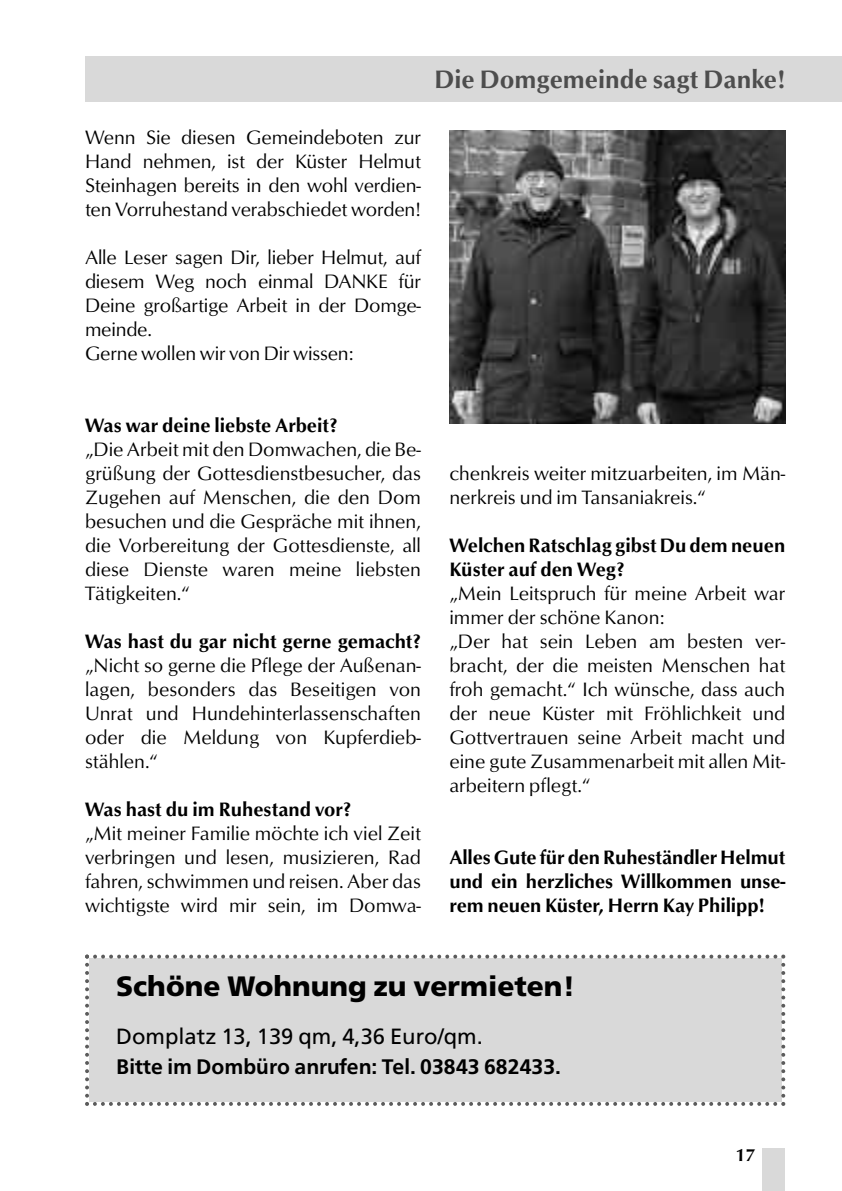
<style>
.page{position:relative;width:842px;height:1191px;background:#fff}
.page>*{position:absolute;margin:0;border:0;box-sizing:border-box;transform-origin:0 0}
.t1{font:900 28px "Frutiger";color:#000}
.t2{font:500 26px "Optus T";color:#4d4d4d}
.t3{font:500 22px "Frutus T";color:#000}
.t4{font:22px "Frutiger";color:#000}
.t5{font:20px/24px "Optus T";color:#000;text-align:justify}
.t6{font:500 20px/24px "Optus T";color:#000}
.t7{font:500 18px "Optus T";color:#000}
</style>
<div class="page">
<div style="left:763px;top:1148px;width:22px;height:43px;background:#d9d9d9"></div>
<div style="left:85px;top:57px;width:757px;height:45px;background:#d9d9d9"></div>
<img style="left:449px;top:130px;width:336px;height:294px">
<div style="left:85px;top:954px;width:700px;height:152px;background:#d9d9d9"></div>
<p class="t5" style="left:85px;top:125px;width:337px">Wenn Sie diesen Gemeindeboten zur Hand nehmen, ist der Küster Helmut Steinhagen bereits in den wohl verdien&shy;ten Vorruhestand verabschiedet worden!</p>
<p class="t5" style="left:85px;top:245px;width:337px;text-align:left">Alle Leser sagen Dir, lieber Helmut, auf diesem Weg noch einmal DANKE für<br>Deine großartige Arbeit in der Domge&shy;meinde.<br>Gerne wollen wir von Dir wissen:</p>
<h2 class="t2" style="left:434px;top:64px;width:352px">Die Domgemeinde sagt Danke!</h2>
<p class="t6" style="left:85px;top:413px;width:254px">Was war deine liebste Arbeit?</p>
<p class="t5" style="left:85px;top:437px;width:337px">„Die Arbeit mit den Domwachen, die Be&shy;grüßung der Gottesdienstbesucher, das Zugehen auf Menschen, die den Dom besuchen und die Gespräche mit ihnen, die Vorbereitung der Gottesdienste, all diese Dienste waren meine liebsten Tätigkeiten.“</p>
<p class="t6" style="left:85px;top:629px;width:337px">Was hast du gar nicht gerne gemacht?</p>
<p class="t5" style="left:85px;top:653px;width:337px">„Nicht so gerne die Pflege der Außenan&shy;lagen, besonders das Beseitigen von Unrat und Hundehinterlassenschaften oder die Meldung von Kupferdieb&shy;stählen.“</p>
<p class="t6" style="left:85px;top:797px;width:268px">Was hast du im Ruhestand vor?</p>
<p class="t5" style="left:85px;top:821px;width:337px">„Mit meiner Familie möchte ich viel Zeit verbringen und lesen, musizieren, Rad fahren, schwimmen und reisen. Aber das wichtigste wird mir sein, im Domwa-</p>
<p class="t5" style="left:449px;top:461px;width:337px">chenkreis weiter mitzuarbeiten, im Män&shy;nerkreis und im Tansaniakreis.“</p>
<p class="t6" style="left:449px;top:533px;width:337px">Welchen Ratschlag gibst Du dem neuen<br>Küster auf den Weg?</p>
<p class="t5" style="left:449px;top:581px;width:337px;text-align:left">„Mein Leitspruch für meine Arbeit war immer der schöne Kanon:<br>„Der hat sein Leben am besten ver&shy;bracht, der die meisten Menschen hat froh gemacht.“ Ich wünsche, dass auch der neue Küster mit Fröhlichkeit und Gottvertrauen seine Arbeit macht und eine gute Zusammenarbeit mit allen Mit&shy;arbeitern pflegt.“</p>
<p class="t6" style="left:449px;top:845px;width:337px;text-align:justify">Alles Gute für den Ruheständler Helmut und ein herzliches Willkommen unse&shy;rem neuen Küster, Herrn Kay Philipp!</p>
<h1 class="t1" style="left:116px;top:974px;width:460px">Schöne Wohnung zu vermieten!</h1>
<p class="t4" style="left:116px;top:1027px;width:368px">Domplatz 13, 139 qm, 4,36 Euro/qm.</p>
<p class="t3" style="left:116px;top:1053px;width:446px">Bitte im Dombüro anrufen: Tel. 03843 682433.</p>
<p class="t7" style="left:736px;top:1144px;width:21px">17</p>
</div>
